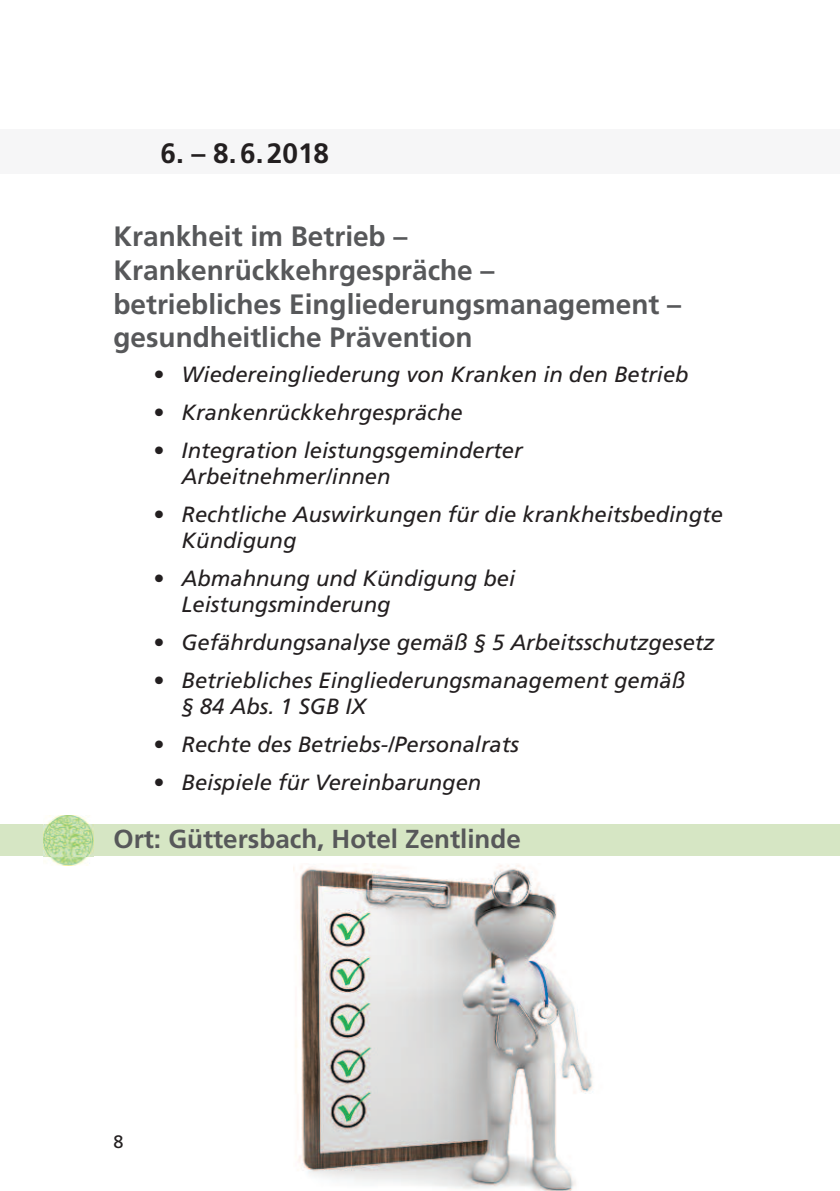
<style>
.page{position:relative;width:840px;height:1191px;background:#fff}
.page>*{position:absolute;margin:0;border:0;box-sizing:border-box;transform-origin:0 0}
.t1{font:700 28px/33.6px "Frutiger";color:#57585a}
.t2{font:700 28px "Frutiger";color:#231f20}
.t3{font:700 26px "Frutiger";color:#57585a}
.t4{font:italic 22px/26.4px "Frutiger";color:#231f20}
.t5{font:18px "Frutiger";color:#231f20}
</style>
<div class="page">
<div style="left:0;top:824px;width:839px;height:32px;background:#d6e6c4"></div>
<img style="left:43px;top:815px;width:50px;height:50px">
<div style="left:0;top:129px;width:839px;height:44px;background:#f6f6f7"></div>
<img style="left:293px;top:865px;width:300px;height:326px">
<p class="t2" style="left:160px;top:142px;width:170px">6. – 8.6.2018</p>
<p class="t1" style="left:113px;top:222px;width:569px">Krankheit im Betrieb –<br>Krankenrückkehrgespräche –<br>betriebliches Eingliederungsmanagement – gesundheitliche Prävention</p>
<p class="t4" style="left:153px;top:363px;width:536px">• Wiedereingliederung von Kranken in den Betrieb</p>
<p class="t4" style="left:153px;top:400px;width:311px">• Krankenrückkehrgespräche</p>
<p class="t4" style="left:181px;top:438px;width:342px;text-indent:-28px">• Integration leistungsgeminderter<br>Arbeitnehmer/innen</p>
<p class="t4" style="left:181px;top:502px;width:542px;text-indent:-28px">• Rechtliche Auswirkungen für die krankheitsbedingte<br>Kündigung</p>
<p class="t4" style="left:181px;top:566px;width:335px;text-indent:-28px">• Abmahnung und Kündigung bei<br>Leistungsminderung</p>
<p class="t4" style="left:153px;top:631px;width:562px">• Gefährdungsanalyse gemäß § 5 Arbeitsschutzgesetz</p>
<p class="t4" style="left:181px;top:668px;width:504px;text-indent:-28px">• Betriebliches Eingliederungsmanagement gemäß § 84 Abs. 1 SGB IX</p>
<p class="t4" style="left:153px;top:733px;width:367px">• Rechte des Betriebs-/Personalrats</p>
<p class="t4" style="left:153px;top:770px;width:329px">• Beispiele für Vereinbarungen</p>
<p class="t3" style="left:113px;top:828px;width:408px">Ort: Güttersbach, Hotel Zentlinde</p>
<p class="t5" style="left:113px;top:1134px;width:12px">8</p>
</div>
